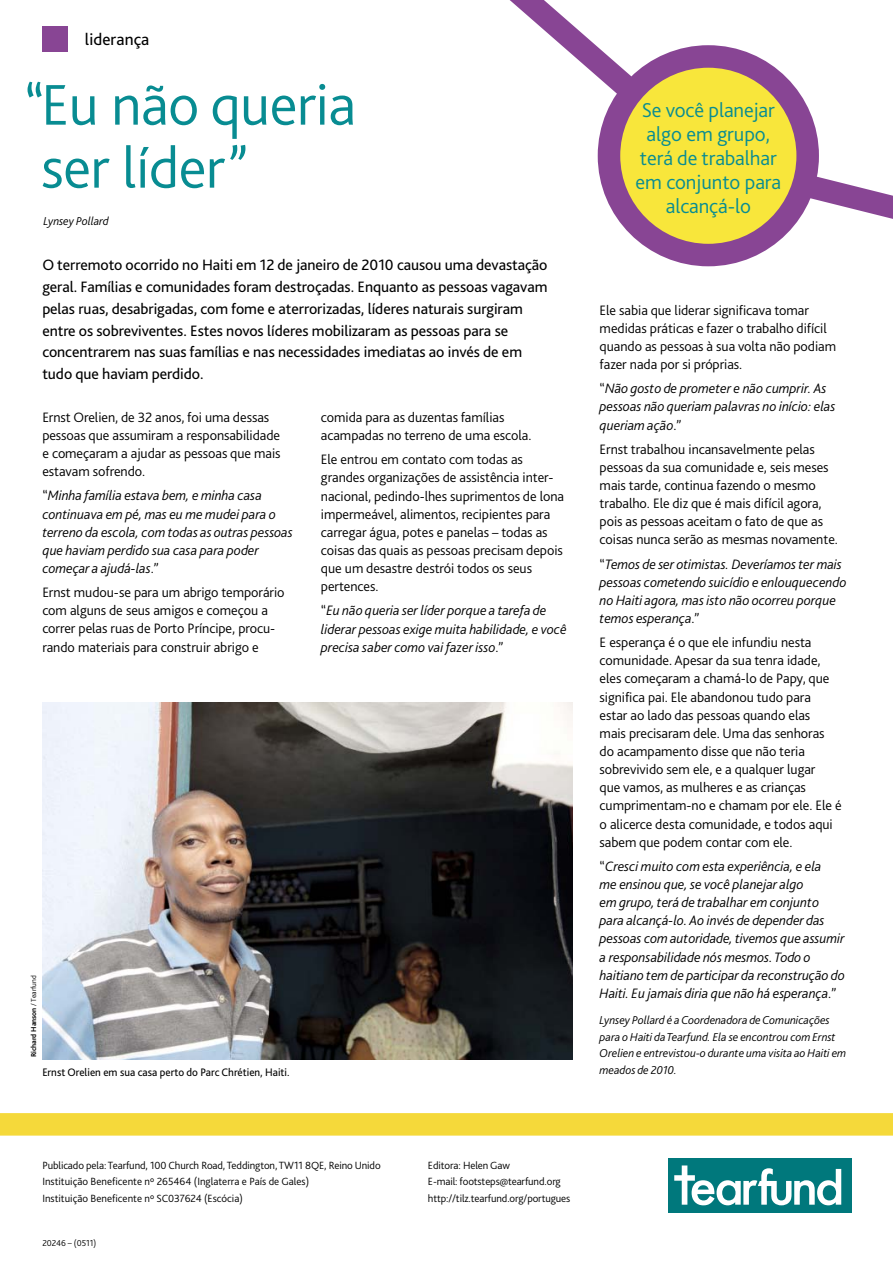
<style>
.page{position:relative;width:893px;height:1263px;background:#fff}
.page>*{position:absolute;margin:0;border:0;box-sizing:border-box;transform-origin:0 0}
.t1{font:300 60px/63px "Bliss 2";letter-spacing:-.01em;color:#088c92}
.t2{font:300 21px/24px "Bliss 2";letter-spacing:-.005em;color:#088c92;text-align:center}
.t3{font:17.25px "Bliss 2";letter-spacing:.005em;color:#000}
.t4{font:15.75px/21.9px "Bliss 2";letter-spacing:-.005em;color:#000}
.t5{font:300 14.25px/18.1px "Bliss 2";letter-spacing:-.005em;color:#000}
.t6{font:italic 300 14.25px/18.1px "Bliss 2";letter-spacing:-.005em;color:#000}
.t7{font:italic 300 12px/16.5px "Bliss 2";letter-spacing:-.005em;color:#000}
.t8{font:11.4px "Bliss 2";color:#000}
.t9{font:300 10.95px/16.8px "Bliss 2";letter-spacing:-.01em;color:#000}
.t10{font:300 9px "Bliss 2";color:#000}
.t11{font:700 7.5px "Bliss 2";color:#000}
.s1{font-style:normal}
.s2{font-weight:300}
</style>
<div class="page">
<div style="left:667px;top:1159px;width:184px;height:54px;background:#00787c"></div>
<svg style="left:674px;top:1165px;width:167px;height:40px"></svg>
<div style="left:0;top:1113px;width:892px;height:23px;background:#f5d93a"></div>
<div style="left:42px;top:26px;width:26px;height:26px;background:#884594"></div>
<svg style="left:756px;top:136px;width:136px;height:113px"></svg>
<img style="left:42px;top:702px;width:530px;height:358px">
<svg style="left:510px;top:0;width:230px;height:109px"></svg>
<div style="left:609px;top:56px;width:198px;height:199px;background:#f8e63b;border-radius:50%"></div>
<div style="left:597px;top:45px;width:222px;height:221px;border:22px solid #884594;border-radius:50%"></div>
<p class="t3" style="left:85px;top:32px;width:66px">liderança</p>
<h1 class="t1" style="left:24px;top:79px;width:334px">‘‘ Eu não queria ser líder’’</h1>
<p class="t7" style="left:44px;top:214px;width:67px">Lynsey Pollard</p>
<p class="t4" style="left:42px;top:255px;width:506px">O terremoto ocorrido no Haiti em 12 de janeiro de 2010 causou uma devastação geral. Famílias e comunidades foram destroçadas. Enquanto as pessoas vagavam pelas ruas, desabrigadas, com fome e aterrorizadas, líderes naturais surgiram entre os sobreviventes. Estes novos líderes mobilizaram as pessoas para se concentrarem nas suas famílias e nas necessidades imediatas ao invés de em tudo que haviam perdido.</p>
<p class="t5" style="left:42px;top:409px;width:240px">Ernst Orelien, de 32 anos, foi uma dessas pessoas que assumiram a responsabilidade e começaram a ajudar as pessoas que mais estavam sofrendo.</p>
<p class="t6" style="left:42px;top:488px;width:252px"><span class="s1">“</span>Minha família estava bem, e minha casa continuava em pé, mas eu me mudei para o terreno da escola, com todas as outras pessoas que haviam perdido sua casa para poder começar a ajudá-las<span class="s1">.”</span></p>
<p class="t5" style="left:42px;top:585px;width:244px">Ernst mudou-se para um abrigo temporário com alguns de seus amigos e começou a correr pelas ruas de Porto Príncipe, procu&shy;rando materiais para construir abrigo e</p>
<p class="t5" style="left:321px;top:409px;width:212px">comida para as duzentas famílias acampadas no terreno de uma escola.</p>
<p class="t5" style="left:321px;top:452px;width:244px">Ele entrou em contato com todas as grandes organizações de assistência inter&shy;nacional, pedindo-lhes suprimentos de lona imper meável, alimentos, recipientes para carregar água, potes e panelas – todas as coisas das quais as pessoas precisam depois que um desastre destrói todos os seus pertences.</p>
<p class="t6" style="left:321px;top:603px;width:247px"><span class="s1">“</span>Eu não queria ser líder porque a tarefa de liderar pessoas exige muita habilidade, e você precisa saber como vai fazer isso<span class="s1">.”</span></p>
<p class="t11" style="left:31px;top:1057px;width:84px;rotate:-90deg">Richard Hanson <span class="s2">/ Tearfund</span></p>
<p class="t8" style="left:42px;top:1067px;width:249px">Ernst Orelien em sua casa perto do Parc Chrétien, Haiti.</p>
<h2 class="t2" style="left:635px;top:100px;width:147px">Se você planejar algo em grupo, terá de trabalhar em conjunto para alcançá-lo</h2>
<p class="t5" style="left:599px;top:302px;width:238px">Ele sabia que liderar significava tomar medidas práticas e fazer o trabalho difícil quando as pessoas à sua volta não podiam fazer nada por si próprias.</p>
<p class="t6" style="left:599px;top:381px;width:237px"><span class="s1">“</span>Não gosto de prometer e não cumprir. As pessoas não queriam palavras no início: elas queriam ação<span class="s1">.”</span></p>
<p class="t5" style="left:599px;top:441px;width:240px">Ernst trabalhou incansavelmente pelas pessoas da sua comunidade e, seis meses mais tarde, continua fazendo o mesmo trabalho. Ele diz que é mais difícil agora, pois as pessoas aceitam o fato de que as coisas nunca serão as mesmas novamente.</p>
<p class="t6" style="left:599px;top:556px;width:248px"><span class="s1">“</span>Temos de ser otimistas. Deveríamos ter mais pessoas cometendo suicídio e enlouquecendo no Haiti agora, mas isto não ocorreu porque temos esperança<span class="s1">.”</span></p>
<p class="t5" style="left:599px;top:635px;width:244px">E esperança é o que ele infundiu nesta comunidade. Apesar da sua tenra idade, eles começaram a chamá-lo de Papy, que significa pai. Ele abandonou tudo para estar ao lado das pessoas quando elas<br>mais precisaram dele. Uma das senhoras do acampamento disse que não teria sobrevivido sem ele, e a qualquer lugar<br>que vamos, as mulheres e as crianças cumprimentam-no e chamam por ele. Ele é o alicerce desta comunidade, e todos aqui sabem que podem contar com ele.</p>
<p class="t6" style="left:599px;top:858px;width:247px"><span class="s1">“</span>Cresci muito com esta experiência, e ela<br>me ensinou que, se você planejar algo<br>em grupo, terá de trabalhar em conjunto para alcançá-lo. Ao invés de depender das pessoas com autoridade, tivemos que assumir a responsabilidade nós mesmos. Todo o haitiano tem de participar da reconstrução do Haiti. Eu jamais diria que não há esperança<span class="s1">.”</span></p>
<p class="t7" style="left:599px;top:1013px;width:248px">Lynsey Pollard é a Coordenadora de Comunicações para o Haiti da Tearfund. Ela se encontrou com Ernst Orelien e entrevistou-o durante uma visita ao Haiti em meados de 2010.</p>
<p class="t9" style="left:42px;top:1158px;width:340px">Publicado pela: Tearfund, 100 Church Road, Teddington, TW11 8QE, Reino Unido<br>Instituição Beneficente nº 265464 (Inglaterra e País de Gales)<br>Instituição Beneficente nº SC037624 (Escócia)</p>
<p class="t9" style="left:428px;top:1158px;width:144px">Editora: Helen Gaw<br>E-mail: footsteps@tearfund.org http://tilz.tearfund.org/portugues</p>
<p class="t10" style="left:42px;top:1239px;width:55px">20246 – (0511)</p>
</div>
